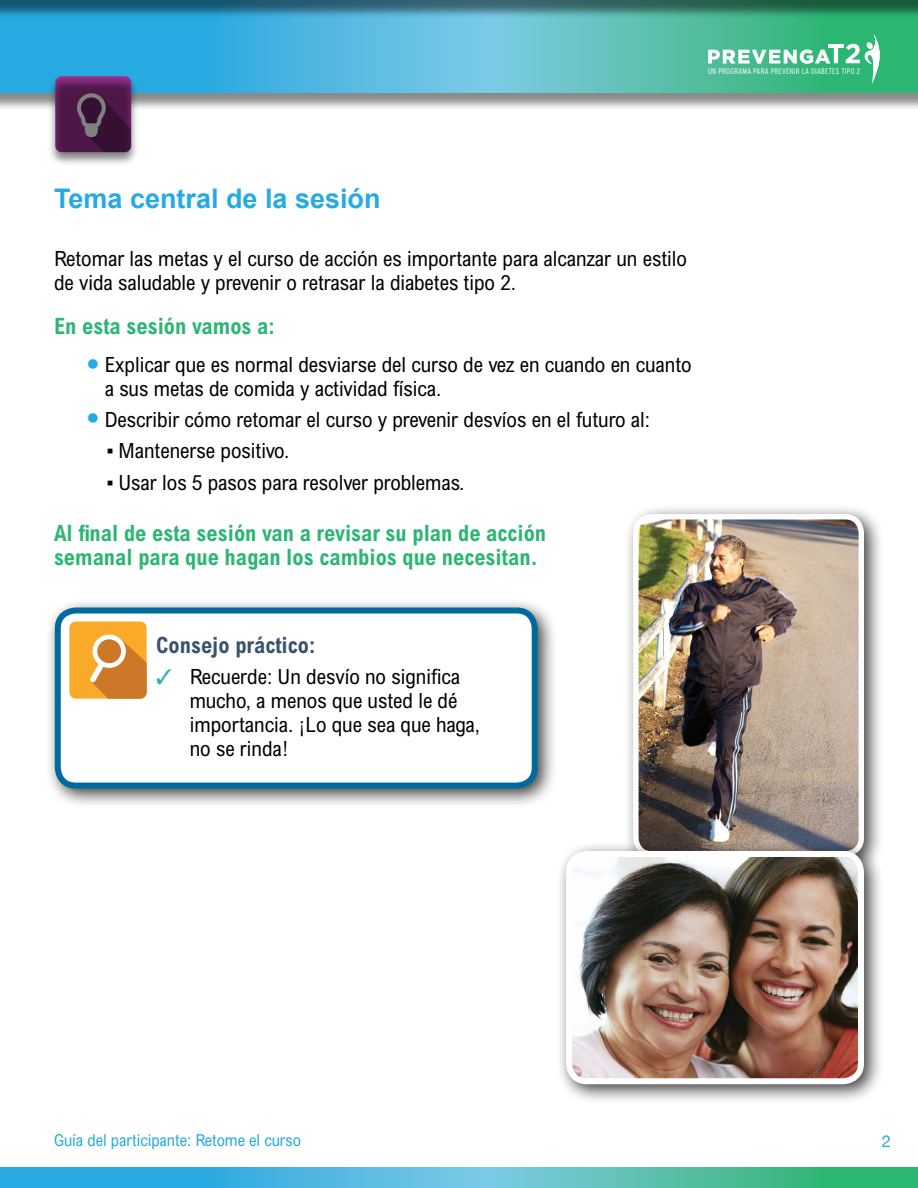
<style>
.page{position:relative;width:918px;height:1188px;background:#fff}
.page>*{position:absolute;margin:0;border:0;box-sizing:border-box;transform-origin:0 0}
.t1{font:700 27px "Arial";color:#27aae1}
.Body_Copy_Subhead{font:700 condensed 22.5px/24px "Arial MT Std";color:#2bb673}
.Tips{font:700 condensed 22.5px "Arial MT Std";color:#39536c}
.Body_Copy{font:condensed 21px/24px "Arial MT Std";color:#000}
.t2{font:condensed 16.5px "Arial MT Std";color:#27aae1}
.t3{font:16.5px "Helvetica Neue";color:#27aae1}
.t4{font:300 condensed 8.1px "Interstate";letter-spacing:.02em;color:#fff}
.s1{font-family:"Arial";font-stretch:normal}
.s2{color:#30aeb6}
</style>
<div class="page">
<div style="left:0;top:2px;width:918px;height:110px;background:#000;opacity:.46"></div>
<svg style="left:0;top:19px;width:918px;height:74px;background:#4bb8cc"></svg>
<svg style="left:0;top:1167px;width:918px;height:21px;background:#48b8c3"></svg>
<div style="left:0;top:0;width:918px;height:19px;background:#000;opacity:.5"></div>
<hr style="left:0;top:0;width:918px;height:1px;background:#fff">
<svg style="left:708px;top:32px;width:172px;height:52px;background:#5bc496"></svg>
<div style="left:45px;top:598px;width:513px;height:211px;background:#000;opacity:.75"></div>
<div style="left:58px;top:610px;width:477px;height:176px;background:#fff;border-radius:18px"></div>
<div style="left:55px;top:608px;width:483px;height:181px;border:6px solid #006a9c;border-radius:18px"></div>
<svg style="left:69px;top:621px;width:78px;height:78px;background:#e8a03f"></svg>
<div style="left:47px;top:75px;width:93px;height:92px;background:#000;opacity:.5"></div>
<div style="left:623px;top:504px;width:262px;height:373px;background:#000;opacity:.75"></div>
<img style="left:637px;top:517px;width:224px;height:324px">
<div style="left:633px;top:514px;width:231px;height:343px;border:5px solid #fff;border-radius:16px"></div>
<div style="left:556px;top:841px;width:328px;height:264px;background:#000;opacity:.75"></div>
<img style="left:569px;top:854px;width:292px;height:227px">
<div style="left:566px;top:851px;width:298px;height:233px;border:6px solid #fff;border-radius:18px"></div>
<p class="t4" style="left:708px;top:67px;width:154px">UN PROGRAMA PARA PREVENIR LA DIABETES TIPO 2</p>
<h2 class="t1" style="left:54px;top:181px;width:328px">Tema central de la sesión</h2>
<p class="Body_Copy" style="left:54px;top:246px;width:635px">Retomar las metas y el curso de acción es importante para alcanzar un estilo de vida saludable y prevenir o retrasar la diabetes tipo 2.</p>
<p class="Body_Copy_Subhead" style="left:54px;top:314px;width:222px">En esta sesión vamos a:</p>
<p class="Body_Copy" style="left:105px;top:352px;width:588px">Explicar que es normal desviarse del curso de vez en cuando en cuanto a sus metas de comida y actividad física.</p>
<p class="Body_Copy" style="left:105px;top:407px;width:547px">Describir cómo retomar el curso y prevenir desvíos en el futuro al:</p>
<p class="Body_Copy" style="left:106px;top:438px;width:184px"><span class="s1">▪</span> Mantenerse positivo.</p>
<p class="Body_Copy" style="left:106px;top:470px;width:359px"><span class="s1">▪</span> Usar los 5 pasos para resolver problemas.</p>
<p class="Body_Copy_Subhead" style="left:54px;top:521px;width:494px">Al final de esta sesión van a revisar su plan de acción semanal para que hagan los cambios que necesitan.</p>
<p class="Tips" style="left:156px;top:632px;width:161px">Consejo práctico:</p>
<p class="Body_Copy" style="left:190px;top:664px;width:292px;text-indent:-34px"><span class="s2">✓</span> Recuerde: Un desvío no significa mucho, a menos que usted le dé importancia. ¡Lo que sea que haga, no se rinda!</p>
<p class="t2" style="left:54px;top:1130px;width:249px">Guía del participante: Retome el curso</p>
<p class="t3" style="left:882px;top:1132px;width:11px">2</p>
</div>
